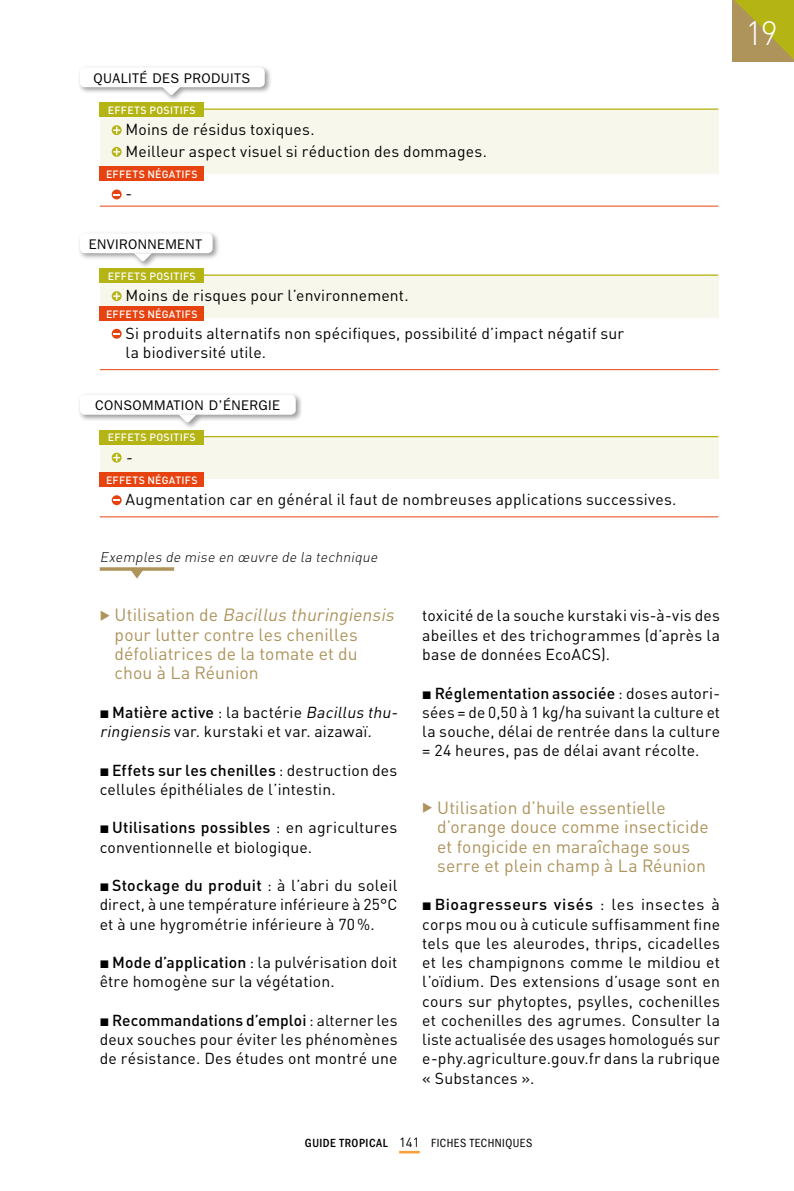
<style>
.page{position:relative;width:794px;height:1191px;background:#fff}
.page>*{position:absolute;margin:0;border:0;box-sizing:border-box;transform-origin:0 0}
.t1{font:300 33.25px "DIN";color:#fff}
.t2{font:17.5px/19.2px "DIN";letter-spacing:.005em;color:#ae935b}
.t3{font:15.75px/19.2px "DIN";letter-spacing:.01em;color:#000}
.t4{font:italic 15.75px "DIN";color:#000}
.t5{font:14px "Franklin Gothic LT";letter-spacing:.03em;color:#000}
.t6{font:italic 300 14px "DIN";color:#000}
.t7{font:condensed 12.25px "Franklin Gothic LT";letter-spacing:.04em;color:#000}
.t8{font:500 10.5px "DIN";letter-spacing:.03em;color:#fff}
.s1{font-style:italic}
.s2{font-weight:500}
.s3{font-family:"DIN";font-stretch:normal;font-size:13.12px}
</style>
<div class="page">
<div style="left:100px;top:109px;width:618px;height:64px;background:#f8f7ec"></div>
<hr style="left:100px;top:108px;width:618px;height:2px;background:#b5b415">
<hr style="left:100px;top:206px;width:618px;height:1px;background:#e74310">
<svg style="left:112px;top:125px;width:10px;height:10px"></svg>
<svg style="left:113px;top:127px;width:7px;height:7px"></svg>
<svg style="left:112px;top:147px;width:10px;height:10px"></svg>
<svg style="left:113px;top:148px;width:7px;height:7px"></svg>
<svg style="left:112px;top:189px;width:10px;height:10px"></svg>
<div style="left:100px;top:275px;width:618px;height:43px;background:#f8f7ec"></div>
<hr style="left:100px;top:274px;width:618px;height:2px;background:#b5b415">
<hr style="left:100px;top:369px;width:618px;height:1px;background:#e74310">
<svg style="left:112px;top:291px;width:10px;height:10px"></svg>
<svg style="left:113px;top:293px;width:7px;height:7px"></svg>
<svg style="left:112px;top:329px;width:10px;height:10px"></svg>
<div style="left:100px;top:436px;width:618px;height:43px;background:#f8f7ec"></div>
<hr style="left:100px;top:436px;width:618px;height:1px;background:#b5b415">
<hr style="left:100px;top:516px;width:618px;height:1px;background:#e74310">
<svg style="left:112px;top:452px;width:10px;height:10px"></svg>
<svg style="left:113px;top:454px;width:7px;height:7px"></svg>
<svg style="left:112px;top:495px;width:10px;height:10px"></svg>
<svg style="left:131px;top:571px;width:12px;height:7px"></svg>
<svg style="left:100px;top:567px;width:74px;height:4px"></svg>
<div style="left:78px;top:65px;width:194px;height:28px;background:#000;opacity:.4"></div>
<div style="left:80px;top:67px;width:185px;height:20px;background:#fff;border-radius:5px"></div>
<div style="left:160px;top:85px;width:27px;height:17px;background:#000;opacity:.4"></div>
<svg style="left:162px;top:87px;width:18px;height:9px"></svg>
<div style="left:100px;top:102px;width:104px;height:15px;background:#b5b415"></div>
<div style="left:100px;top:166px;width:104px;height:15px;background:#e74310"></div>
<div style="left:78px;top:231px;width:142px;height:28px;background:#000;opacity:.4"></div>
<div style="left:80px;top:233px;width:133px;height:20px;background:#fff;border-radius:5px"></div>
<div style="left:132px;top:251px;width:26px;height:17px;background:#000;opacity:.4"></div>
<svg style="left:134px;top:253px;width:18px;height:9px"></svg>
<div style="left:100px;top:268px;width:104px;height:15px;background:#b5b415"></div>
<div style="left:100px;top:306px;width:104px;height:14px;background:#e74310"></div>
<div style="left:78px;top:393px;width:224px;height:28px;background:#000;opacity:.4"></div>
<div style="left:80px;top:395px;width:216px;height:20px;background:#fff;border-radius:5px"></div>
<div style="left:177px;top:412px;width:26px;height:18px;background:#000;opacity:.4"></div>
<svg style="left:179px;top:414px;width:17px;height:9px"></svg>
<div style="left:100px;top:429px;width:104px;height:15px;background:#b5b415"></div>
<div style="left:100px;top:472px;width:104px;height:15px;background:#e74310"></div>
<div style="left:733px;top:0;width:61px;height:61px;background:#ae935b"></div>
<svg style="left:734px;top:0;width:60px;height:60px"></svg>
<hr style="left:399px;top:1150px;width:21px;height:3px;background:#f6a13b">
<p class="t5" style="left:93px;top:70px;width:158px">QUALITÉ DES PRODUITS</p>
<p class="t8" style="left:108px;top:103px;width:89px">EFFETS POSITIFS</p>
<p class="t3" style="left:126px;top:118px;width:363px;line-height:21.7px">Moins de résidus toxiques.<br>Meilleur aspect visuel si réduction des dommages.</p>
<p class="t3" style="left:126px;top:184px;width:8px">-</p>
<p class="t8" style="left:106px;top:168px;width:93px">EFFETS NÉGATIFS</p>
<p class="t5" style="left:89px;top:236px;width:115px">ENVIRONNEMENT</p>
<p class="t8" style="left:108px;top:269px;width:89px">EFFETS POSITIFS</p>
<p class="t8" style="left:106px;top:307px;width:93px">EFFETS NÉGATIFS</p>
<p class="t3" style="left:126px;top:285px;width:284px">Moins de risques pour l’environnement.</p>
<p class="t3" style="left:126px;top:323px;width:500px">Si produits alternatifs non spécifiques, possibilité d’impact négatif sur la biodiversité utile.</p>
<p class="t5" style="left:95px;top:397px;width:186px">CONSOMMATION D’ÉNERGIE</p>
<p class="t8" style="left:108px;top:431px;width:89px">EFFETS POSITIFS</p>
<p class="t8" style="left:106px;top:473px;width:93px">EFFETS NÉGATIFS</p>
<p class="t4" style="left:126px;top:447px;width:12px">-</p>
<p class="t3" style="left:126px;top:489px;width:552px">Augmentation car en général il faut de nombreuses applications successives.</p>
<p class="t6" style="left:100px;top:548px;width:282px">Exemples de mise en œuvre de la technique</p>
<p class="t2" style="left:115px;top:605px;width:284px">U t i l i s a t i o n d e <span class="s1">Bacillus thuringiensis </span>pour lutter contre les chenilles défoliatrices de la tomate et du chou à La Réunion</p>
<p class="t3" style="left:100px;top:702px;width:303px;text-indent:12px"><span class="s2">Matière active</span> : la bactérie <span class="s1">Bacillus thu&shy;ringiensis</span> var. kurstaki et var. aizawaï<span class="s1">.</span></p>
<p class="t3" style="left:100px;top:760px;width:299px;text-indent:12px"><span class="s2">Effets sur les chenilles</span> : destruction des cellules épithéliales de l’intestin.</p>
<p class="t3" style="left:100px;top:817px;width:299px;text-indent:12px"><span class="s2">Utilisations possibles</span> : en agricultures conventionnelle et biologique.</p>
<p class="t3" style="left:100px;top:875px;width:299px;text-align:justify;text-indent:12px"><span class="s2">Stockage du produit</span> : à l’abri du soleil direct, à une température inférieure à 25°C et à une hygrométrie inférieure à 70%.</p>
<p class="t3" style="left:100px;top:952px;width:299px;text-indent:12px"><span class="s2">Mode d’application</span> : la pulvérisation doit être homogène sur la végétation.</p>
<p class="t3" style="left:100px;top:1010px;width:299px;text-align:justify;text-indent:12px"><span class="s2">Recommandations d’emploi</span> : alterner les deux souches pour éviter les phénomènes de résistance. Des études ont montré une</p>
<p class="t3" style="left:422px;top:606px;width:299px;text-align:justify">toxicité de la souche kurstaki vis-à-vis des abeilles et des trichogrammes (d’après la base de données EcoACS).</p>
<p class="t3" style="left:422px;top:683px;width:299px;text-align:justify;text-indent:12px"><span class="s2">Réglementation associée</span> : doses autori&shy;sées = de 0,50 à 1 kg/ha suivant la culture et la souche, délai de rentrée dans la culture = 24 heures, pas de délai avant récolte.</p>
<p class="t2" style="left:437px;top:797px;width:273px">Utilisation d’huile essentielle d’orange douce comme insecticide et fongicide en maraîchage sous serre et plein champ à La Réunion</p>
<p class="t3" style="left:422px;top:894px;width:299px;text-align:justify;text-indent:12px"><span class="s2">Bioagresseurs visés</span> : les insectes à corps mou ou à cuticule suffisamment fine tels que les aleurodes, thrips, cicadelles et les champignons comme le mildiou et l’oïdium. Des extensions d’usage sont en cours sur phytoptes, psylles, cochenilles et cochenilles des agrumes. Consulter la liste actualisée des usages homologués sur e-phy.agriculture.gouv.fr dans la rubrique « Substances ».</p>
<p class="t7" style="left:305px;top:1135px;width:229px"><span class="s2">GUIDE TROPICAL</span> <span class="s3">141</span> FICHES TECHNIQUES</p>
<h1 class="t1" style="left:745px;top:12px;width:34px">19</h1>
</div>
